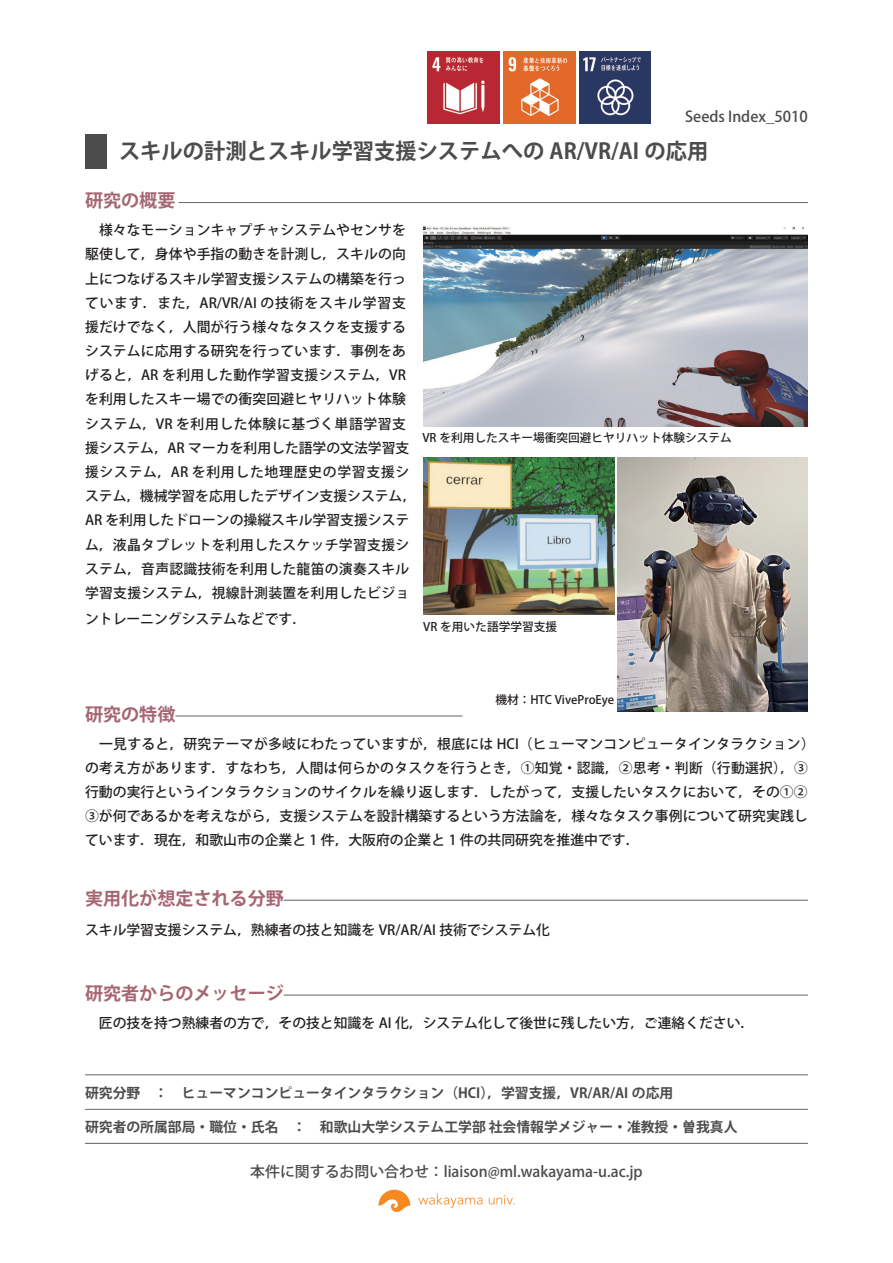
<style>
.page{position:relative;width:893px;height:1263px;background:#fff}
.page>*{position:absolute;margin:0;border:0;box-sizing:border-box;transform-origin:0 0}
.t1{font:700 21.75px "Koz Go Pro";color:#4b4c4d}
.t2{font:700 18px "Koz Go Pro";color:#a66572}
.t3{font:500 14.85px "Koz Go Pro";color:#4b4c4d}
.t4{font:500 13.8px/24.2px "Koz Go Pro";letter-spacing:.01em;color:#231f20}
.t5{font:700 13.8px "Koz Go Pro";color:#4b4c4d}
.t6{font:500 11.7px "Koz Go Pro";color:#231f20}
</style>
<div class="page">
<hr style="left:85px;top:1109px;width:723px;height:1px;background:#6c6d70">
<hr style="left:85px;top:1143px;width:723px;height:1px;background:#6c6d70">
<hr style="left:85px;top:1074px;width:723px;height:1px;background:#6c6d70">
<svg style="left:378px;top:1190px;width:32px;height:22px"></svg>
<svg style="left:418px;top:1193px;width:64px;height:15px"></svg>
<svg style="left:489px;top:1195px;width:25px;height:9px"></svg>
<hr style="left:178px;top:202px;width:630px;height:1px;background:#6c6d70">
<hr style="left:175px;top:715px;width:287px;height:1px;background:#6c6d70">
<hr style="left:284px;top:900px;width:524px;height:1px;background:#6c6d70">
<hr style="left:284px;top:994px;width:524px;height:1px;background:#6c6d70">
<div style="left:85px;top:134px;width:21px;height:34px;background:#4b4c4d"></div>
<img style="left:617px;top:457px;width:191px;height:254px">
<img style="left:423px;top:457px;width:191px;height:158px">
<img style="left:423px;top:226px;width:385px;height:200px">
<img style="left:503px;top:52px;width:72px;height:71px">
<img style="left:579px;top:52px;width:72px;height:71px">
<img style="left:428px;top:52px;width:71px;height:71px">
<p class="t3" style="left:685px;top:107px;width:124px">Seeds Index_5010</p>
<h1 class="t1" style="left:119px;top:137px;width:591px">スキルの計測とスキル学習支援システムへの AR/VR/AI の応用</h1>
<h2 class="t2" style="left:85px;top:189px;width:92px">研究の概要</h2>
<p class="t4" style="left:85px;top:219px;width:333px">　様々なモーションキャプチャシステムやセンサを駆使して，身体や手指の動きを計測し，スキルの向上につなげるスキル学習支援システムの構築を行っています．また，AR/VR/AI の技術をスキル学習支援だけでなく，人間が行う様々なタスクを支援するシステムに応用する研究を行っています．事例をあげると，AR を利用した動作学習支援システム，VRを利用したスキー場での衝突回避ヒヤリハット体験システム，VR を利用した体験に基づく単語学習支援システム，AR マーカを利用した語学の文法学習支援システム，AR を利用した地理歴史の学習支援システム，機械学習を応用したデザイン支援システム，<br>AR を利用したドローンの操縦スキル学習支援システム，液晶タブレットを利用したスケッチ学習支援システム，音声認識技術を利用した龍笛の演奏スキル学習支援システム，視線計測装置を利用したビジョ</p>
<p class="t4" style="left:85px;top:608px;width:223px">ントレーニングシステムなどです．</p>
<p class="t6" style="left:422px;top:430px;width:311px">VR を利用したスキー場衝突回避ヒヤリハット体験システム</p>
<p class="t6" style="left:423px;top:619px;width:136px">VR を用いた語学学習支援</p>
<p class="t6" style="left:495px;top:692px;width:120px">機材：HTC ViveProEye</p>
<h2 class="t2" style="left:85px;top:702px;width:92px">研究の特徴</h2>
<p class="t4" style="left:85px;top:732px;width:731px">　一見すると，研究テーマが多岐にわたっていますが，根底には HCI（ヒューマンコンピュータインタラクション）の考え方があります．すなわち，人間は何らかのタスクを行うとき，①知覚・認識，②思考・判断（行動選択），③行動の実行というインタラクションのサイクルを繰り返します．したがって，支援したいタスクにおいて，その①②<br>③が何であるかを考えながら，支援システムを設計構築するという方法論を，様々なタスク事例について研究実践しています．現在，和歌山市の企業と 1 件，大阪府の企業と 1 件の共同研究を推進中です．</p>
<h2 class="t2" style="left:85px;top:887px;width:200px">実用化が想定される分野</h2>
<p class="t4" style="left:85px;top:918px;width:466px">スキル学習支援システム，熟練者の技と知識を VR/AR/AI 技術でシステム化</p>
<h2 class="t2" style="left:85px;top:982px;width:200px">研究者からのメッセージ</h2>
<p class="t4" style="left:85px;top:1011px;width:671px">　匠の技を持つ熟練者の方で，その技と知識を AI 化，システム化して後世に残したい方，ご連絡ください．</p>
<p class="t5" style="left:85px;top:1084px;width:590px">研究分野　：　ヒューマンコンピュータインタラクション（HCI），学習支援，VR/AR/AI の応用</p>
<p class="t5" style="left:85px;top:1118px;width:654px">研究者の所属部局・職位・氏名　：　和歌山大学システム工学部 社会情報学メジャー・准教授・曽我真人</p>
<p class="t3" style="left:250px;top:1161px;width:394px">本件に関するお問い合わせ：liaison@ml.wakayama-u.ac.jp</p>
</div>
